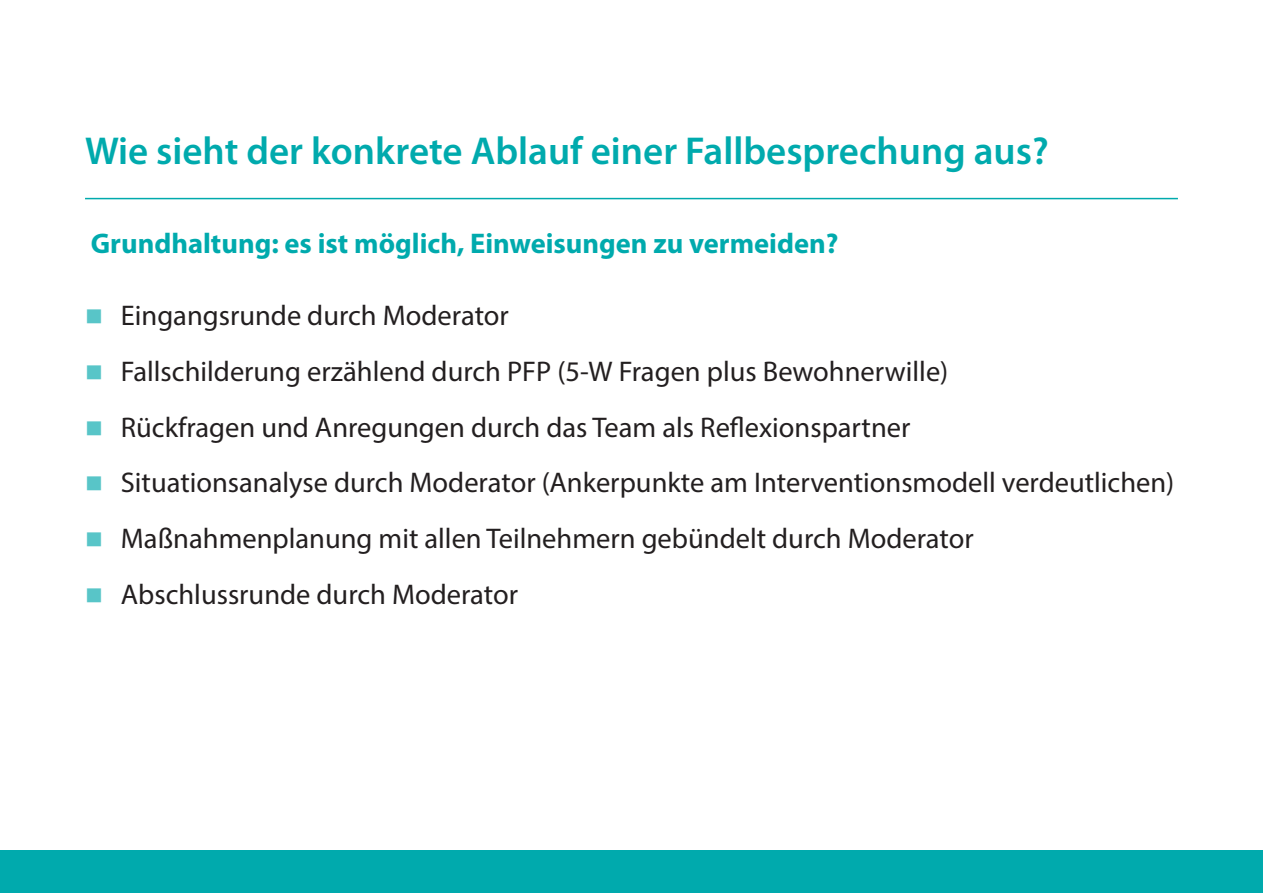
<style>
.page{position:relative;width:1263px;height:893px;background:#fff}
.page>*{position:absolute;margin:0;border:0;box-sizing:border-box;transform-origin:0 0}
.t1{font:600 39px "Myriad Pro";color:#00aaad}
.t2{font:28.5px "Myriad Pro";color:#231f20}
.t3{font:700 28.5px "Myriad Pro";color:#00aaad}
.s1{color:#58c5c8}
</style>
<div class="page">
<div style="left:0;top:850px;width:1263px;height:43px;background:#00aaad"></div>
<hr style="left:85px;top:198px;width:1093px;height:1px;background:#00aaad">
<h1 class="t1" style="left:85px;top:126px;width:965px">Wie sieht der konkrete Ablauf einer Fallbesprechung aus?</h1>
<p class="t3" style="left:91px;top:225px;width:749px">Grundhaltung: es ist möglich, Einweisungen zu vermeiden?</p>
<p class="t2" style="left:85px;top:298px;width:425px"><span class="s1">■</span> Eingangsrunde durch Moderator</p>
<p class="t2" style="left:85px;top:354px;width:865px"><span class="s1">■</span> Fallschilderung erzählend durch PFP (5-W Fragen plus Bewohnerwille)</p>
<p class="t2" style="left:85px;top:409px;width:827px"><span class="s1">■</span> Rückfragen und Anregungen durch das Team als Reflexionspartner</p>
<p class="t2" style="left:85px;top:465px;width:1091px"><span class="s1">■</span> Situationsanalyse durch Moderator (Ankerpunkte am Interventionsmodell verdeutlichen)</p>
<p class="t2" style="left:85px;top:521px;width:890px"><span class="s1">■</span> Maßnahmenplanung mit allen Teilnehmern gebündelt durch Moderator</p>
<p class="t2" style="left:85px;top:577px;width:435px"><span class="s1">■</span> Abschlussrunde durch Moderator</p>
</div>
